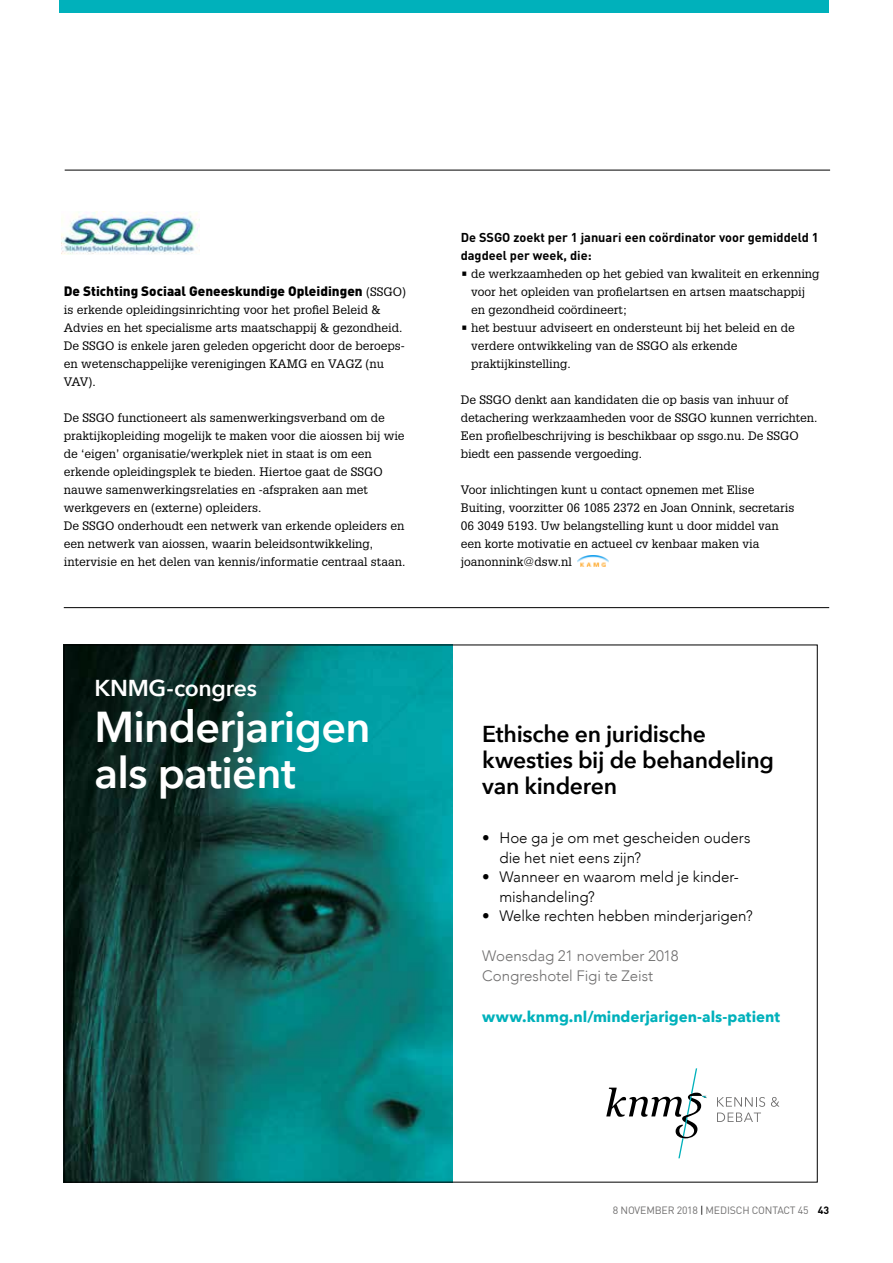
<style>
.page{position:relative;width:893px;height:1263px;background:#fff}
.page>*{position:absolute;margin:0;border:0;box-sizing:border-box;transform-origin:0 0}
.t1{font:600 43.05px/46px "Avenir Next";letter-spacing:-.015em;color:#fff}
.t2{font:600 22.95px/25.8px "Avenir Next";letter-spacing:-.015em;color:#000}
.t3{font:600 22.95px "Avenir Next";letter-spacing:-.015em;color:#fff}
.t4{font:300 15.15px/19.4px "Avenir";letter-spacing:-.005em;color:#000}
.t5{font:300 15.15px/19.4px "Avenir";letter-spacing:-.005em;color:#706f6f}
.t6{font:700 15.15px "Avenir Next";color:#00b1bb}
.t7{font:900 13.5px "DINOT";color:#000}
.t8{font:700 12.75px/18px "DINOT";color:#000}
.t9{font:12px/18px "Glypha LT Std";color:#000}
.t10{font:10.5px "DINOT";letter-spacing:-.015em;color:#706f6f}
.s1{font-family:"Glypha LT Std";font-weight:400;font-size:12px}
.s2{color:#000}
.s3{font-weight:700;color:#000}
</style>
<div class="page">
<div style="left:60px;top:0;width:769px;height:13px;background:#00b1bb"></div>
<hr style="left:65px;top:170px;width:765px;height:1px;background:#000">
<img style="left:66px;top:647px;width:387px;height:533px">
<svg style="left:606px;top:1068px;width:101px;height:90px"></svg>
<svg style="left:771px;top:1097px;width:8px;height:10px"></svg>
<svg style="left:717px;top:1097px;width:48px;height:25px"></svg>
<img style="left:62px;top:212px;width:137px;height:42px">
<hr style="left:64px;top:607px;width:765px;height:1px;background:#000">
<img style="left:578px;top:555px;width:31px;height:12px">
<p class="t7" style="left:64px;top:282px;width:344px">De Stichting Sociaal Geneeskundige Opleidingen <span class="s1">(SSGO)</span></p>
<p class="t9" style="left:64px;top:301px;width:343px">is erkende opleidingsinrichting voor het profiel Beleid &amp; Advies en het specialisme arts maatschappij &amp; gezondheid.<br>De SSGO is enkele jaren geleden opgericht door de beroeps&shy;en wetenschappelijke verenigingen KAMG en VAGZ (nu VAV).</p>
<p class="t9" style="left:64px;top:409px;width:343px">De SSGO functioneert als samenwerkingsverband om de praktijkopleiding mogelijk te maken voor die aiossen bij wie de ‘eigen’ organisatie/werkplek niet in staat is om een erkende opleidingsplek te bieden. Hiertoe gaat de SSGO nauwe samenwerkingsrelaties en -afspraken aan met werkgevers en (externe) opleiders.<br>De SSGO onderhoudt een netwerk van erkende opleiders en een netwerk van aiossen, waarin beleidsontwikkeling, intervisie en het delen van kennis/informatie centraal staan.</p>
<h2 class="t3" style="left:94px;top:668px;width:164px">KNMG-congres</h2>
<h1 class="t1" style="left:94px;top:703px;width:278px">Minderjarigen als patiënt</h1>
<p class="t8" style="left:461px;top:228px;width:360px">De SSGO zoekt per 1 januari een coördinator voor gemiddeld 1 dagdeel per week, die:</p>
<p class="t9" style="left:471px;top:265px;width:350px;text-indent:-11px">• de werkzaamheden op het gebied van kwaliteit en erkenning voor het opleiden van profielartsen en artsen maatschappij en gezondheid coördineert;</p>
<p class="t9" style="left:471px;top:319px;width:325px;text-indent:-11px">• het bestuur adviseert en ondersteunt bij het beleid en de verdere ontwikkeling van de SSGO als erkende praktijkinstelling.</p>
<p class="t9" style="left:461px;top:391px;width:358px">De SSGO denkt aan kandidaten die op basis van inhuur of detachering werkzaamheden voor de SSGO kunnen verrichten.<br>Een profielbeschrijving is beschikbaar op ssgo.nu. De SSGO biedt een passende vergoeding.</p>
<p class="t9" style="left:461px;top:481px;width:335px">Voor inlichtingen kunt u contact opnemen met Elise Buiting, voorzitter 06 1085 2372 en Joan Onnink, secretaris 06 3049 5193. Uw belangstelling kunt u door middel van een korte motivatie en actueel cv kenbaar maken via joanonnink@dsw.nl</p>
<h2 class="t2" style="left:482px;top:720px;width:293px">Ethische en juridische kwesties bij de behandeling van kinderen</h2>
<p class="t4" style="left:499px;top:828px;width:252px;text-indent:-17px">• Hoe ga je om met gescheiden ouders die het niet eens zijn?</p>
<p class="t4" style="left:499px;top:867px;width:241px;text-indent:-17px">• Wanneer en waarom meld je kinder&shy;mishandeling?</p>
<p class="t4" style="left:482px;top:906px;width:272px">• Welke rechten hebben minderjarigen?</p>
<p class="t5" style="left:482px;top:946px;width:198px">Woensdag 21 november 2018<br>Congreshotel Figi te Zeist</p>
<p class="t6" style="left:482px;top:1003px;width:299px">www.knmg.nl/minderjarigen-als-patient</p>
<p class="t10" style="left:613px;top:1203px;width:218px">8 NOVEMBER 2018 <span class="s2">|</span> MEDISCH CONTACT 45 <span class="s3">43</span></p>
</div>
